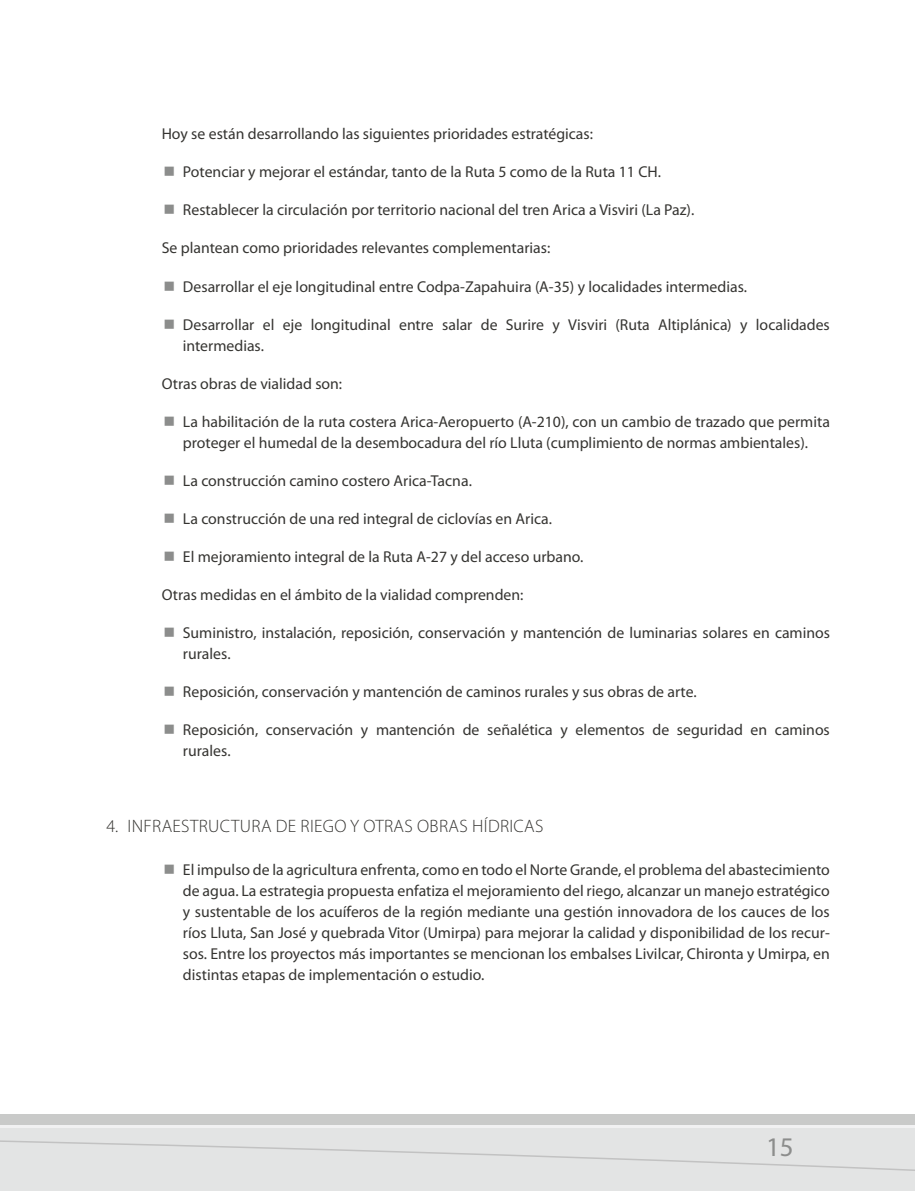
<style>
.page{position:relative;width:915px;height:1191px;background:#fff}
.page>*{position:absolute;margin:0;border:0;box-sizing:border-box;transform-origin:0 0}
.t1{font:27px "Myriad Pro";color:#8c8d8c}
.t2{font:300 18px "Myriad Pro";letter-spacing:.02em;color:#353431}
.t3{font:15.75px/21px "Myriad Pro";color:#353431}
.s1{color:#8c8d8c}
</style>
<div class="page">
<div style="left:0;top:1125px;width:914px;height:66px;background:#e3e4e4"></div>
<svg style="left:0;top:1114px;width:914px;height:57px"></svg>
<hr style="left:0;top:1125px;width:914px;height:3px;background:#f1f1f2">
<p class="t3" style="left:162px;top:123px;width:432px">Hoy se están desarrollando las siguientes prioridades estratégicas:</p>
<p class="t3" style="left:163px;top:161px;width:499px"><span class="s1">■</span> Potenciar y mejorar el estándar, tanto de la Ruta 5 como de la Ruta 11 CH.</p>
<p class="t3" style="left:163px;top:199px;width:532px"><span class="s1">■</span> Restablecer la circulación por territorio nacional del tren Arica a Visviri (La Paz).</p>
<p class="t3" style="left:162px;top:237px;width:390px">Se plantean como prioridades relevantes complementarias:</p>
<p class="t3" style="left:163px;top:275px;width:585px"><span class="s1">■</span> Desarrollar el eje longitudinal entre Codpa-Zapahuira (A-35) y localidades intermedias.</p>
<p class="t3" style="left:183px;top:313px;width:648px;text-indent:-20px"><span class="s1">■</span> Desarrollar el eje longitudinal entre salar de Surire y Visviri (Ruta Altiplánica) y localidades intermedias.</p>
<p class="t3" style="left:162px;top:372px;width:182px">Otras obras de vialidad son:</p>
<p class="t3" style="left:163px;top:410px;width:667px;text-align:center"><span class="s1">■</span> La habilitación de la ruta costera Arica-Aeropuerto (A-210), con un cambio de trazado que permita proteger el humedal de la desembocadura del río Lluta (cumplimiento de normas ambientales).</p>
<p class="t3" style="left:163px;top:469px;width:310px"><span class="s1">■</span> La construcción camino costero Arica-Tacna.</p>
<p class="t3" style="left:163px;top:507px;width:390px"><span class="s1">■</span> La construcción de una red integral de ciclovías en Arica.</p>
<p class="t3" style="left:163px;top:545px;width:421px"><span class="s1">■</span> El mejoramiento integral de la Ruta A-27 y del acceso urbano.</p>
<p class="t3" style="left:162px;top:583px;width:363px">Otras medidas en el ámbito de la vialidad comprenden:</p>
<p class="t3" style="left:183px;top:621px;width:648px;text-indent:-20px"><span class="s1">■</span> Suministro, instalación, reposición, conservación y mantención de luminarias solares en caminos rurales.</p>
<p class="t3" style="left:163px;top:680px;width:534px"><span class="s1">■</span> Reposición, conservación y mantención de caminos rurales y sus obras de arte.</p>
<p class="t3" style="left:183px;top:718px;width:648px;text-indent:-20px"><span class="s1">■</span> Reposición, conservación y mantención de señalética y elementos de seguridad en caminos rurales.</p>
<p class="t2" style="left:106px;top:815px;width:288px">4. I NFRAESTRUCTURA DE RIEGO Y OTRAS</p>
<p class="t2" style="left:417px;top:815px;width:32px">OBRAS</p>
<p class="t2" style="left:472px;top:815px;width:63px">HÍDRICAS</p>
<p class="t3" style="left:183px;top:858px;width:648px;text-align:justify;text-indent:-20px"><span class="s1">■</span> El impulso de la agricultura enfrenta, como en todo el Norte Grande, el problema del abastecimiento de agua. La estrategia propuesta enfatiza el mejoramiento del riego, alcanzar un manejo estratégico y sustentable de los acuíferos de la región mediante una gestión innovadora de los cauces de los ríos Lluta, San José y quebrada Vitor (Umirpa) para mejorar la calidad y disponibilidad de los recur&shy;sos. Entre los proyectos más importantes se mencionan los embalses Livilcar, Chironta y Umirpa, en distintas etapas de implementación o estudio.</p>
<h1 class="t1" style="left:765px;top:1130px;width:29px">15</h1>
</div>
